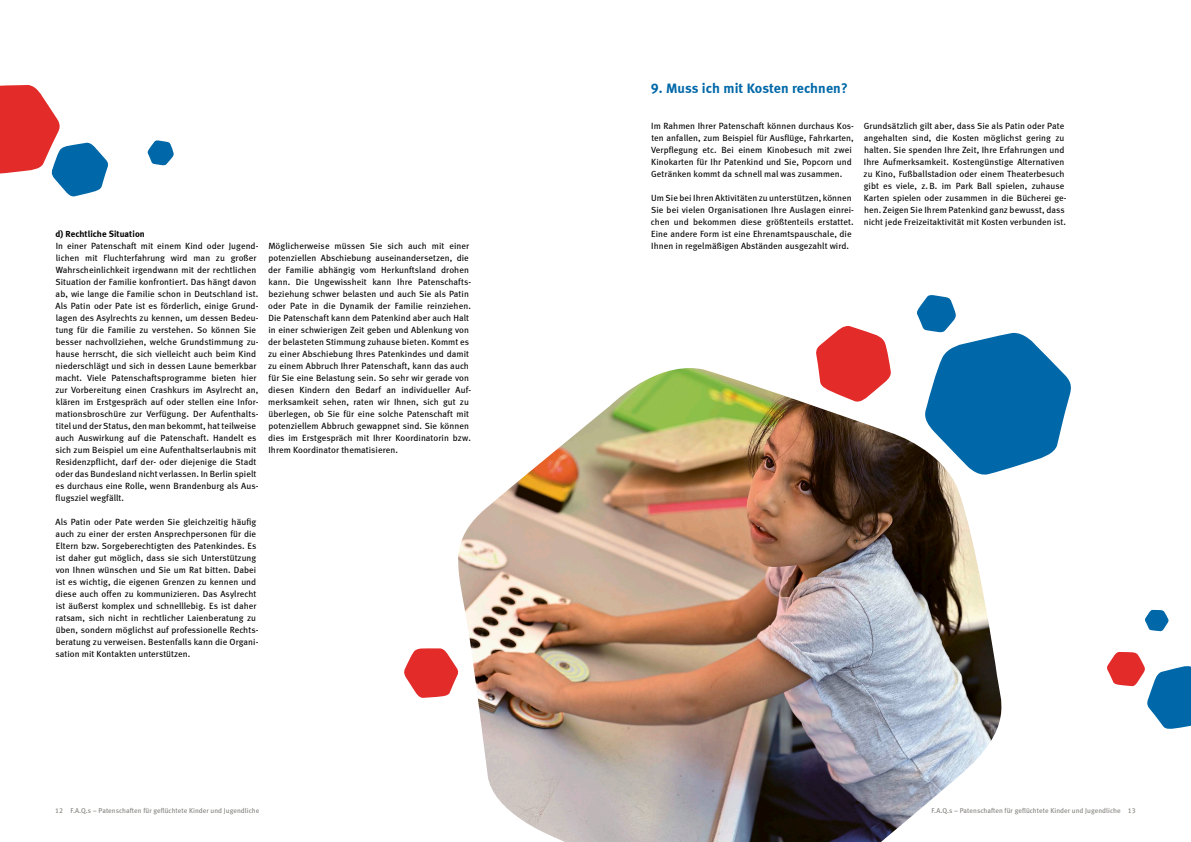
<style>
.page{position:relative;width:1191px;height:842px;background:#fff}
.page>*{position:absolute;margin:0;border:0;box-sizing:border-box;transform-origin:0 0}
.t1{font:14px "Meta Bold LF";letter-spacing:.005em;color:#0068a8}
.t2{font:9px/12px "Meta Book LF";letter-spacing:.01em;color:#000}
.t3{font:9px "Meta Bold LF";letter-spacing:.01em;color:#000}
.t4{font:7px "Meta Book LF";letter-spacing:.01em;color:#807f7a}
</style>
<div class="page">
<svg style="left:147px;top:140px;width:27px;height:26px"></svg>
<svg style="left:0;top:85px;width:108px;height:112px"></svg>
<svg style="left:816px;top:326px;width:73px;height:33px"></svg>
<img style="left:458px;top:368px;width:544px;height:474px">
<svg style="left:916px;top:295px;width:155px;height:182px"></svg>
<svg style="left:404px;top:648px;width:55px;height:50px"></svg>
<svg style="left:1107px;top:652px;width:84px;height:77px"></svg>
<svg style="left:1145px;top:610px;width:24px;height:21px"></svg>
<p class="t3" style="left:56px;top:228px;width:91px">d) Rechtliche Situation</p>
<p class="t2" style="left:55px;top:239px;width:204px">In einer Patenschaft mit einem Kind oder Jugend&shy;lichen mit Fluchterfahrung wird man zu großer Wahrscheinlichkeit irgendwann mit der rechtlichen Situation der Familie konfrontiert. Das hängt davon ab, wie lange die Familie schon in Deutschland ist.<br>Als Patin oder Pate ist es förderlich, einige Grund&shy;lagen des Asylrechts zu kennen, um dessen Bedeu&shy;tung für die Familie zu verstehen. So können Sie besser nachvollziehen, welche Grundstimmung zu&shy;hause herrscht, die sich vielleicht auch beim Kind niederschlägt und sich in dessen Laune bemerkbar macht. Viele Patenschaftsprogramme bieten hier zur Vorbereitung einen Crashkurs im Asylrecht an, klären im Erstgespräch auf oder stellen eine Infor&shy;mationsbroschüre zur Verfügung. Der Aufenthalts&shy;titel und der Status, den man bekommt, hat teilweise auch Auswirkung auf die Patenschaft. Handelt es sich zum Beispiel um eine Aufenthaltserlaubnis mit Residenzpflicht, darf der- oder diejenige die Stadt oder das Bundesland nicht verlassen. In Berlin spielt es durchaus eine Rolle, wenn Brandenburg als Aus&shy;flugsziel wegfällt.</p>
<p class="t2" style="left:55px;top:515px;width:204px">Als Patin oder Pate werden Sie gleichzeitig häufig auch zu einer der ersten Ansprechpersonen für die Eltern bzw. Sorgeberechtigten des Patenkindes. Es ist daher gut möglich, dass sie sich Unterstützung von Ihnen wünschen und Sie um Rat bitten. Dabei ist es wichtig, die eigenen Grenzen zu kennen und diese auch offen zu kommunizieren. Das Asylrecht ist äußerst komplex und schnelllebig. Es ist daher ratsam, sich nicht in rechtlicher Laienberatung zu üben, sondern möglichst auf professionelle Rechts&shy;beratung zu verweisen. Bestenfalls kann die Organi&shy;sation mit Kontakten unterstützen.</p>
<p class="t2" style="left:268px;top:239px;width:204px">Möglicherweise müssen Sie sich auch mit einer potenziellen Abschiebung auseinandersetzen, die der Familie abhängig vom Herkunftsland drohen kann. Die Ungewissheit kann Ihre Patenschafts&shy;beziehung schwer belasten und auch Sie als Patin oder Pate in die Dynamik der Familie reinziehen.<br>Die Patenschaft kann dem Patenkind aber auch Halt in einer schwierigen Zeit geben und Ablenkung von der belasteten Stimmung zuhause bieten. Kommt es zu einer Abschiebung Ihres Patenkindes und damit zu einem Abbruch Ihrer Patenschaft, kann das auch für Sie eine Belastung sein. So sehr wir gerade von diesen Kindern den Bedarf an individueller Auf&shy;merksamkeit sehen, raten wir Ihnen, sich gut zu überlegen, ob Sie für eine solche Patenschaft mit potenziellem Abbruch gewappnet sind. Sie können dies im Erstgespräch mit Ihrer Koordinatorin bzw.<br>Ihrem Koordinator thematisieren.</p>
<h1 class="t1" style="left:651px;top:80px;width:198px">9. Muss ich mit Kosten rechnen?</h1>
<p class="t2" style="left:651px;top:119px;width:204px">Im Rahmen Ihrer Patenschaft können durchaus Kos&shy;ten anfallen, zum Beispiel für Ausflüge, Fahrkarten, Verpflegung etc. Bei einem Kinobesuch mit zwei Kinokarten für Ihr Patenkind und Sie, Popcorn und Getränken kommt da schnell mal was zusammen.</p>
<p class="t2" style="left:651px;top:191px;width:204px">Um Sie bei Ihren Aktivitäten zu unterstützen, können Sie bei vielen Organisationen Ihre Auslagen einrei&shy;chen und bekommen diese größtenteils erstattet.<br>Eine andere Form ist eine Ehrenamtspauschale, die Ihnen in regelmäßigen Abständen ausgezahlt wird.</p>
<p class="t2" style="left:863px;top:119px;width:204px">Grundsätzlich gilt aber, dass Sie als Patin oder Pate angehalten sind, die Kosten möglichst gering zu halten. Sie spenden Ihre Zeit, Ihre Erfahrungen und Ihre Aufmerksamkeit. Kostengünstige Alternativen zu Kino, Fußballstadion oder einem Theaterbesuch gibt es viele, z.B. im Park Ball spielen, zuhause Karten spielen oder zusammen in die Bücherei ge&shy;hen. Zeigen Sie Ihrem Patenkind ganz bewusst, dass nicht jede Freizeitaktivität mit Kosten verbunden ist.</p>
<p class="t4" style="left:55px;top:806px;width:205px">12 F.A.Q.s – Patenschaften für geflüchtete Kinder und Jugendliche</p>
<p class="t4" style="left:931px;top:806px;width:205px">F.A.Q.s – Patenschaften für geflüchtete Kinder und Jugendliche 13</p>
</div>
